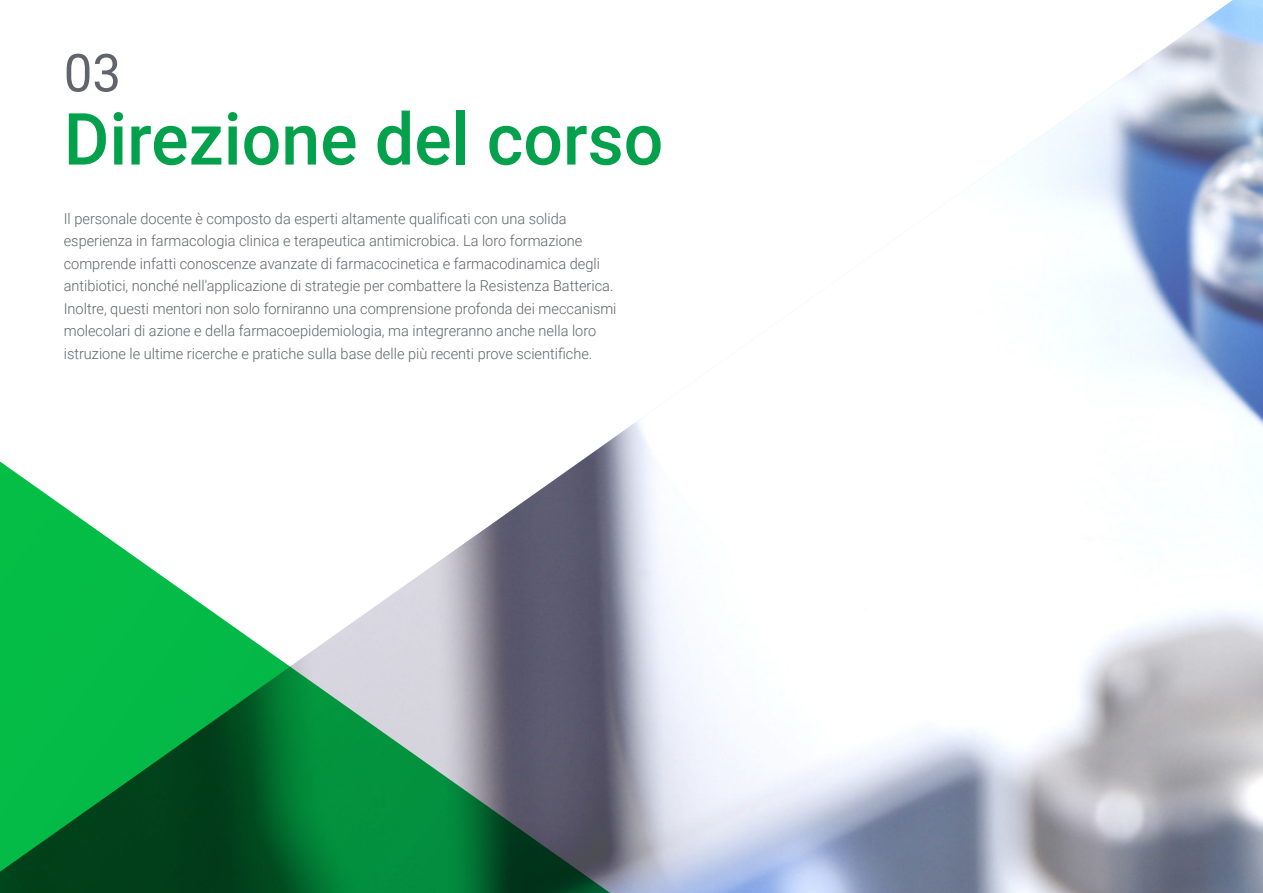
<style>
.page{position:relative;width:1263px;height:893px;background:#fff}
.page>*{position:absolute;margin:0;border:0;box-sizing:border-box;transform-origin:0 0}
.t1{font:500 72px "Roboto";color:#04a14d}
.t2{font:52.5px "Roboto";color:#61646a}
.t3{font:300 15px/22.5px "Roboto";color:#61646a}
</style>
<div class="page">
<img style="left:602px;top:0;width:661px;height:893px">
<svg style="left:0;top:446px;width:640px;height:447px"></svg>
<h2 class="t2" style="left:64px;top:36px;width:59px">03</h2>
<h1 class="t1" style="left:64px;top:89px;width:601px">Direzione del corso</h1>
<p class="t3" style="left:64px;top:207px;width:554px">Il personale docente è composto da esperti altamente qualificati con una solida esperienza in farmacologia clinica e terapeutica antimicrobica. La loro formazione comprende infatti conoscenze avanzate di farmacocinetica e farmacodinamica degli antibiotici, nonché nell'applicazione di strategie per combattere la Resistenza Batterica.<br>Inoltre, questi mentori non solo forniranno una comprensione profonda dei meccanismi molecolari di azione e della farmacoepidemiologia, ma integreranno anche nella loro istruzione le ultime ricerche e pratiche sulla base delle più recenti prove scientifiche.</p>
</div>
